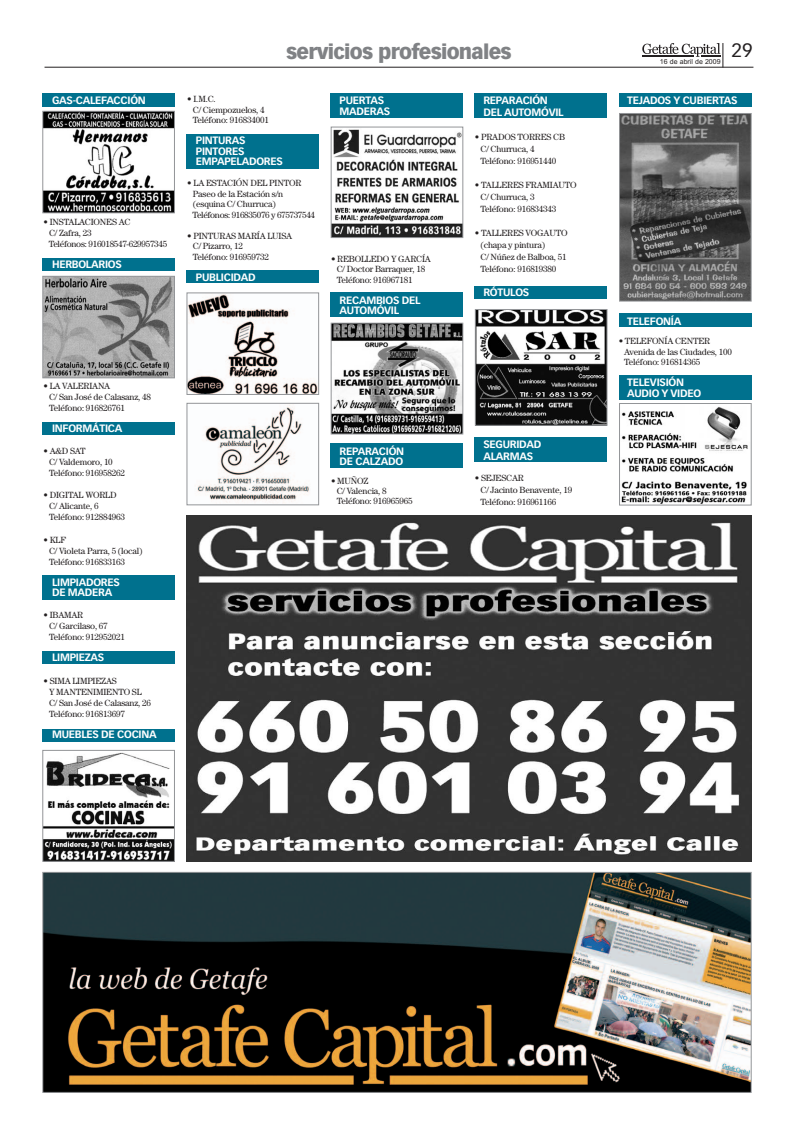
<style>
.page{position:relative;width:794px;height:1134px;background:#fff}
.page>*{position:absolute;margin:0;border:0;box-sizing:border-box;transform-origin:0 0}
.t1{font:900 20px "Vectora LH";letter-spacing:-.035em;color:#808285}
.t2{font:19px "Vectora LH";color:#231f20}
.t3{font:700 10.5px/10.5px "Vectora LH";letter-spacing:-.025em;color:#fff}
.t4{font:9px/11px "Century";letter-spacing:-.02em;color:#231f20}
.t5{font:7px "Arial";color:#231f20}
</style>
<div class="page">
<div style="left:331px;top:93px;width:132px;height:25px;background:#00718e"></div>
<div style="left:475px;top:93px;width:132px;height:25px;background:#00718e"></div>
<div style="left:475px;top:286px;width:132px;height:13px;background:#00718e"></div>
<div style="left:475px;top:438px;width:132px;height:24px;background:#00718e"></div>
<div style="left:619px;top:93px;width:132px;height:13px;background:#00718e"></div>
<div style="left:619px;top:313px;width:132px;height:14px;background:#00718e"></div>
<div style="left:619px;top:375px;width:132px;height:24px;background:#00718e"></div>
<div style="left:331px;top:293px;width:132px;height:24px;background:#00718e"></div>
<div style="left:331px;top:444px;width:132px;height:24px;background:#00718e"></div>
<div style="left:187px;top:135px;width:132px;height:34px;background:#00718e"></div>
<div style="left:187px;top:271px;width:132px;height:12px;background:#00718e"></div>
<div style="left:43px;top:93px;width:132px;height:13px;background:#00718e"></div>
<div style="left:43px;top:258px;width:132px;height:12px;background:#00718e"></div>
<div style="left:43px;top:422px;width:132px;height:13px;background:#00718e"></div>
<div style="left:43px;top:576px;width:132px;height:24px;background:#00718e"></div>
<div style="left:43px;top:651px;width:132px;height:13px;background:#00718e"></div>
<div style="left:43px;top:729px;width:132px;height:13px;background:#00718e"></div>
<hr style="left:45px;top:67px;width:708px;height:1px;background:#231f20">
<svg style="left:642px;top:43px;width:81px;height:24px"></svg>
<img style="left:187px;top:515px;width:564px;height:347px">
<img style="left:45px;top:874px;width:704px;height:217px">
<div style="left:43px;top:872px;width:708px;height:221px;border:1px solid #939598"></div>
<img style="left:45px;top:113px;width:128px;height:98px">
<div style="left:43px;top:111px;width:132px;height:102px;border:1px solid #939598"></div>
<img style="left:45px;top:278px;width:128px;height:98px">
<div style="left:43px;top:276px;width:132px;height:102px;border:1px solid #939598"></div>
<img style="left:45px;top:752px;width:128px;height:108px">
<div style="left:43px;top:750px;width:132px;height:112px;border:1px solid #939598"></div>
<img style="left:189px;top:295px;width:128px;height:98px">
<div style="left:187px;top:293px;width:132px;height:102px;border:1px solid #939598"></div>
<img style="left:197px;top:405px;width:112px;height:98px">
<div style="left:187px;top:403px;width:132px;height:102px;border:1px solid #939598"></div>
<img style="left:333px;top:129px;width:128px;height:107px">
<div style="left:331px;top:127px;width:132px;height:111px;border:1px solid #939598"></div>
<img style="left:333px;top:325px;width:128px;height:107px">
<div style="left:331px;top:323px;width:132px;height:111px;border:1px solid #939598"></div>
<img style="left:477px;top:311px;width:128px;height:113px">
<div style="left:475px;top:309px;width:132px;height:117px;border:1px solid #939598"></div>
<img style="left:621px;top:115px;width:128px;height:184px">
<div style="left:619px;top:113px;width:132px;height:188px;border:1px solid #939598"></div>
<img style="left:621px;top:407px;width:127px;height:96px">
<div style="left:619px;top:403px;width:132px;height:102px;border:1px solid #939598"></div>
<p class="t3" style="left:52px;top:96px;width:95px">GAS-CALEFACCIÓN</p>
<p class="t4" style="left:49px;top:217px;width:120px;text-indent:-5px">• INSTALACIONES AC<br>C/ Zafra, 23<br>Teléfonos: 916018547-629957345</p>
<p class="t3" style="left:52px;top:260px;width:71px">HERBOLARIOS</p>
<p class="t1" style="left:286px;top:43px;width:227px">servicios profesionales</p>
<p class="t4" style="left:193px;top:95px;width:77px;line-height:10.5px;text-indent:-6px">• I.M.C.<br>C/ Ciempozuelos, 4<br>Teléfono: 916834001</p>
<p class="t3" style="left:196px;top:136px;width:89px">PINTURAS<br>PINTORES<br>EMPAPELADORES</p>
<p class="t4" style="left:192px;top:179px;width:124px;line-height:10.5px;text-indent:-5px">• LA ESTACIÓN DEL PINTOR<br>Paseo de la Estación s/n (esquina C/ Churruca)<br>Teléfonos: 916835076 y 675737544</p>
<p class="t4" style="left:193px;top:231px;width:101px;line-height:10.5px;text-indent:-6px">• PINTURAS MARÍA LUISA<br>C/ Pizarro, 12<br>Teléfono: 916959732</p>
<p class="t3" style="left:196px;top:272px;width:61px">PUBLICIDAD</p>
<p class="t3" style="left:339px;top:96px;width:52px">PUERTAS<br>MADERAS</p>
<p class="t4" style="left:337px;top:254px;width:96px;line-height:10.5px;text-indent:-6px">• REBOLLEDO Y GARCÍA<br>C/ Doctor Barraquer, 18<br>Teléfono: 916967181</p>
<p class="t3" style="left:339px;top:295px;width:82px">RECAMBIOS DEL<br>AUTOMÓVIL</p>
<p class="t3" style="left:483px;top:95px;width:82px;line-height:12px">REPARACIÓN<br>DEL AUTOMÓVIL</p>
<p class="t4" style="left:480px;top:132px;width:86px;line-height:12px;text-indent:-6px">• PRADOS TORRES CB<br>C/ Churruca, 4<br>Teléfono: 916951440</p>
<p class="t4" style="left:480px;top:180px;width:98px;line-height:12px;text-indent:-6px">• TALLERES FRAMIAUTO<br>C/ Churruca, 3<br>Teléfono: 916834343</p>
<p class="t4" style="left:480px;top:228px;width:88px;line-height:12px;text-indent:-6px">• TALLERES VOGAUTO (chapa y pintura)<br>C/ Núñez de Balboa, 51<br>Teléfono: 916819380</p>
<p class="t3" style="left:483px;top:288px;width:47px">RÓTULOS</p>
<p class="t4" style="left:49px;top:381px;width:103px;text-indent:-6px">• LA VALERIANA<br>C/ San José de Calasanz, 48<br>Teléfono: 916826761</p>
<p class="t3" style="left:52px;top:424px;width:72px">INFORMÁTICA</p>
<p class="t4" style="left:49px;top:446px;width:77px;text-indent:-6px">• A&amp;D SAT<br>C/ Valdemoro, 10<br>Teléfono: 916958262</p>
<p class="t4" style="left:49px;top:490px;width:77px;text-indent:-6px">• DIGITAL WORLD<br>C/ Alicante, 6<br>Teléfono: 912884963</p>
<p class="t4" style="left:49px;top:535px;width:95px;text-indent:-6px">• KLF<br>C/ Violeta Parra, 5 (local)<br>Teléfono: 916833163</p>
<p class="t3" style="left:52px;top:577px;width:69px">LIMPIADORES<br>DE MADERA</p>
<p class="t4" style="left:49px;top:610px;width:77px;text-indent:-6px">• IBAMAR<br>C/ Garcilaso, 67<br>Teléfono: 912952021</p>
<p class="t3" style="left:52px;top:652px;width:54px">LIMPIEZAS</p>
<p class="t4" style="left:49px;top:676px;width:103px;text-indent:-6px">• SIMA LIMPIEZAS<br>Y MANTENIMIENTO SL<br>C/ San José de Calasanz, 26<br>Teléfono: 916813697</p>
<p class="t3" style="left:52px;top:730px;width:106px">MUEBLES DE COCINA</p>
<p class="t3" style="left:339px;top:446px;width:66px">REPARACIÓN<br>DE CALZADO</p>
<p class="t4" style="left:337px;top:477px;width:77px;line-height:10px;text-indent:-6px">• MUÑOZ<br>C/ Valencia, 8<br>Teléfono: 916965965</p>
<p class="t3" style="left:483px;top:439px;width:59px;line-height:12px">SEGURIDAD<br>ALARMAS</p>
<p class="t4" style="left:480px;top:473px;width:93px;line-height:12px;text-indent:-6px">• SEJESCAR<br>C/ Jacinto Benavente, 19<br>Teléfono: 916961166</p>
<p class="t5" style="left:660px;top:59px;width:62px">16 de abril de 2009</p>
<p class="t2" style="left:731px;top:42px;width:23px">29</p>
<p class="t3" style="left:627px;top:96px;width:112px">TEJADOS Y CUBIERTAS</p>
<p class="t3" style="left:627px;top:316px;width:56px">TELEFONÍA</p>
<p class="t4" style="left:624px;top:337px;width:109px;line-height:10.5px;text-indent:-6px">• TELEFONÍA CENTER<br>Avenida de las Ciudades, 100<br>Teléfono: 916814365</p>
<p class="t3" style="left:627px;top:378px;width:75px">TELEVISIÓN<br>AUDIO Y VIDEO</p>
</div>
